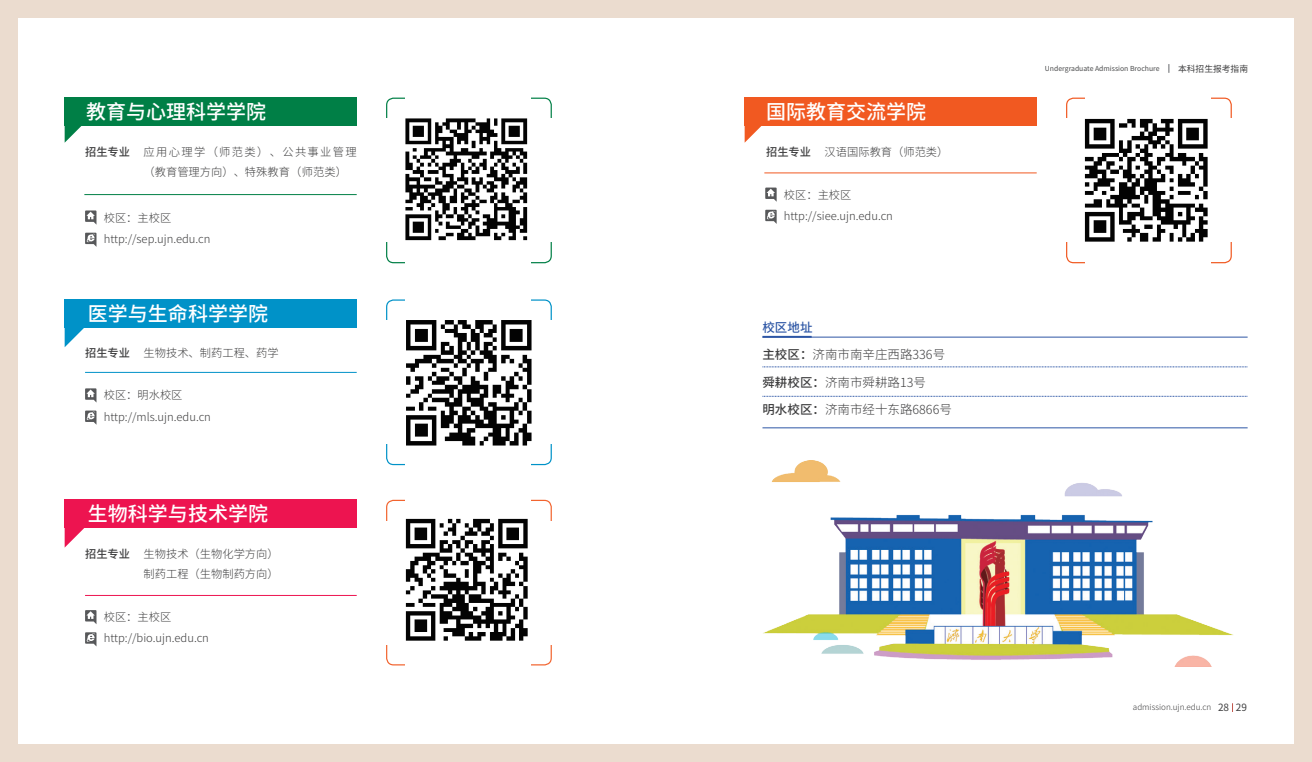
<style>
.page{position:relative;width:1312px;height:762px;background:#fff}
.page>*{position:absolute;margin:0;border:0;box-sizing:border-box;transform-origin:0 0}
.t1{font:500 20px "Source Han Sans CN";color:#fff}
.t2{font:300 12.5px "Source Han Sans CN";color:#3e3e3f}
.t3{font:500 12.5px "Source Han Sans CN";color:#2d56a5}
.t4{font:300 11.25px/21.2px "Source Han Sans CN";color:#3e3e3f}
.t5{font:300 11.25px/20px "Source Han Sans CN";letter-spacing:.12em;color:#3e3e3f}
.t6{font:10px "Source Han Sans CN";color:#3e3e3f}
.t7{font:8.75px "Source Han Sans CN";color:#3e3e3f}
.t8{font:300 8.12px "Source Han Sans CN";color:#3e3e3f}
.t9{font:6.88px "Source Han Sans CN";color:#4b4c4d}
.s1{font-weight:500}
</style>
<div class="page">
<img style="left:1084px;top:118px;width:124px;height:124px">
<img style="left:405px;top:518px;width:123px;height:123px">
<img style="left:406px;top:320px;width:126px;height:126px">
<img style="left:405px;top:118px;width:123px;height:123px">
<div style="left:65px;top:299px;width:291px;height:29px;background:#0092c8"></div>
<div style="left:65px;top:499px;width:291px;height:29px;background:#ed1450"></div>
<div style="left:65px;top:97px;width:291px;height:29px;background:#007f46"></div>
<div style="left:744px;top:97px;width:292px;height:29px;background:#f15921"></div>
<svg style="left:65px;top:126px;width:17px;height:17px"></svg>
<svg style="left:744px;top:126px;width:18px;height:17px"></svg>
<svg style="left:65px;top:328px;width:19px;height:19px"></svg>
<svg style="left:65px;top:528px;width:19px;height:19px"></svg>
<hr style="left:84px;top:194px;width:272px;height:1px;background:#007f46">
<hr style="left:764px;top:173px;width:272px;height:1px;background:#f15921">
<hr style="left:85px;top:372px;width:271px;height:1px;background:#0092c8">
<hr style="left:85px;top:595px;width:271px;height:1px;background:#ed1450">
<div style="left:0;top:0;width:1311px;height:18px;background:#ebdccf"></div>
<div style="left:0;top:744px;width:1311px;height:18px;background:#ebdccf"></div>
<div style="left:1294px;top:0;width:17px;height:762px;background:#ebdccf"></div>
<div style="left:0;top:0;width:18px;height:762px;background:#ebdccf"></div>
<img style="left:763px;top:460px;width:470px;height:206px">
<svg style="left:85px;top:210px;width:11px;height:14px"></svg>
<svg style="left:85px;top:233px;width:11px;height:14px"></svg>
<svg style="left:85px;top:610px;width:11px;height:14px"></svg>
<svg style="left:85px;top:632px;width:11px;height:14px"></svg>
<svg style="left:85px;top:388px;width:11px;height:14px"></svg>
<svg style="left:85px;top:410px;width:11px;height:14px"></svg>
<svg style="left:765px;top:188px;width:11px;height:13px"></svg>
<svg style="left:765px;top:210px;width:11px;height:13px"></svg>
<hr style="left:762px;top:337px;width:485px;height:1px;background:#2d56a5">
<hr style="left:762px;top:427px;width:485px;height:1px;background:#2d56a5">
<svg style="left:762px;top:367px;width:485px;height:1px"></svg>
<svg style="left:762px;top:396px;width:485px;height:1px"></svg>
<hr style="left:762px;top:336px;width:49px;height:2px;background:#2d56a5">
<h1 class="t1" style="left:86px;top:100px;width:182px">教育与心理科学学院</h1>
<h1 class="t1" style="left:766px;top:100px;width:161px">国际教育交流学院</h1>
<p class="t5" style="left:144px;top:142px;width:215px;text-indent:-58px"><span class="s1">招生专业</span> 应用心理学（师范类）、公共事业管理（教育管理方向）、特殊教育（师范类）</p>
<p class="t4" style="left:104px;top:207px;width:108px">校区：主校区http://sep.ujn.edu.cn</p>
<h1 class="t1" style="left:88px;top:302px;width:182px">医学与生命科学学院</h1>
<p class="t4" style="left:85px;top:343px;width:195px"><span class="s1">招生专业</span> 生物技术、制药工程、药学</p>
<p class="t4" style="left:104px;top:385px;width:109px">校区：明水校区http://mls.ujn.edu.cn</p>
<h1 class="t1" style="left:88px;top:503px;width:182px">生物科学与技术学院</h1>
<p class="t4" style="left:85px;top:544px;width:195px;line-height:20px;text-align:right"><span class="s1">招生专业</span> 生物技术（生物化学方向）制药工程（生物制药方向）</p>
<p class="t4" style="left:104px;top:607px;width:107px">校区：主校区http://bio.ujn.edu.cn</p>
<p class="t4" style="left:766px;top:142px;width:184px"><span class="s1">招生专业</span> 汉语国际教育（师范类）</p>
<p class="t4" style="left:783px;top:184px;width:111px">校区：主校区http://siee.ujn.edu.cn</p>
<p class="t3" style="left:762px;top:320px;width:51px">校区地址</p>
<p class="t2" style="left:762px;top:347px;width:184px"><span class="s1">主校区：</span>济南市南辛庄西路336号</p>
<p class="t2" style="left:762px;top:375px;width:165px"><span class="s1">舜耕校区：</span>济南市舜耕路13号</p>
<p class="t2" style="left:762px;top:402px;width:191px"><span class="s1">明水校区：</span>济南市经十东路6866号</p>
<p class="t9" style="left:1044px;top:65px;width:116px">Undergraduate Admission Brochure</p>
<p class="t7" style="left:1177px;top:64px;width:71px">本科招生报考指南</p>
<p class="t8" style="left:1132px;top:702px;width:80px">admission.ujn.edu.cn</p>
<p class="t6" style="left:1217px;top:702px;width:30px">28 29</p>
</div>
